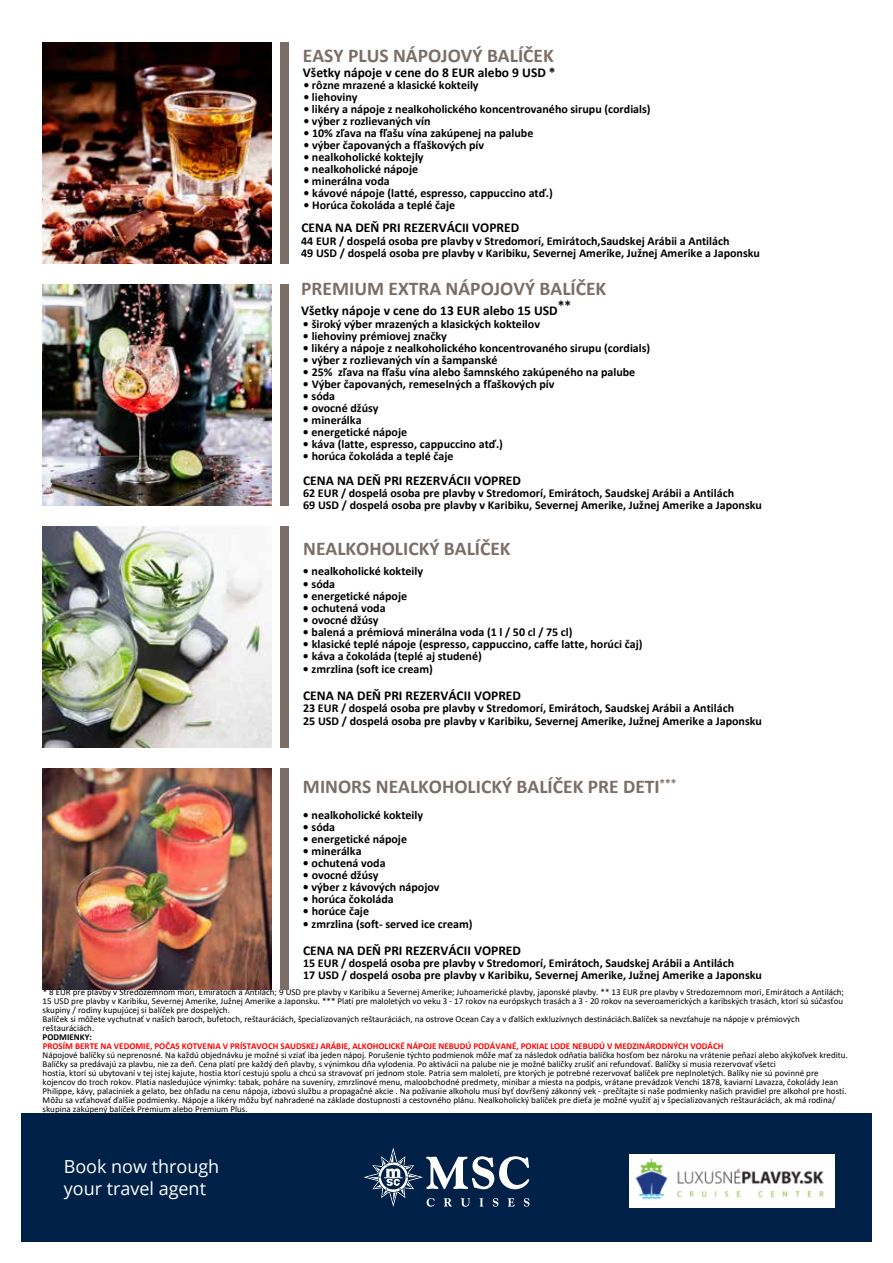
<style>
.page{position:relative;width:893px;height:1263px;background:#fff}
.page>*{position:absolute;margin:0;border:0;box-sizing:border-box;transform-origin:0 0}
.t1{font:700 19.5px "Calibri";color:#7a6e66}
.t2{font:18px/21.6px "Open Sans";color:#fff}
.t3{font:700 13.5px "Calibri";color:#000}
.t4{font:700 12px/12.3px "Calibri";color:#000}
.t5{font:9px/9px "Calibri";color:#000}
.t6{font:700 9px "Calibri";color:#f00}
.t7{font:700 9px "Calibri";color:#000}
</style>
<div class="page">
<div style="left:280px;top:43px;width:8px;height:221px;background:#7a6e66"></div>
<img style="left:43px;top:43px;width:228px;height:221px">
<div style="left:280px;top:284px;width:8px;height:221px;background:#7a6e66"></div>
<img style="left:43px;top:284px;width:228px;height:221px">
<div style="left:280px;top:526px;width:8px;height:221px;background:#7a6e66"></div>
<img style="left:43px;top:526px;width:228px;height:221px">
<div style="left:280px;top:768px;width:8px;height:221px;background:#7a6e66"></div>
<img style="left:43px;top:768px;width:228px;height:221px">
<div style="left:21px;top:1113px;width:851px;height:128px;background:#002147"></div>
<svg style="left:363px;top:1147px;width:166px;height:60px"></svg>
<img style="left:630px;top:1154px;width:204px;height:53px">
<h1 class="t1" style="left:303px;top:42px;width:252px">EASY PLUS NÁPOJOVÝ BALÍČEK</h1>
<h3 class="t3" style="left:303px;top:63px;width:254px">Všetky nápoje v cene do 8 EUR alebo 9 USD *</h3>
<h3 class="t4" style="left:303px;top:79px;width:177px">• rôzne mrazené a klasické kokteily</h3>
<h3 class="t4" style="left:303px;top:91px;width:56px">• liehoviny</h3>
<h3 class="t4" style="left:303px;top:103px;width:349px">• likéry a nápoje z nealkoholického koncentrovaného sirupu (cordials)</h3>
<h3 class="t4" style="left:303px;top:115px;width:129px">• výber z rozlievaných vín</h3>
<h3 class="t4" style="left:303px;top:127px;width:232px">• 10% zľava na fľašu vína zakúpenej na palube</h3>
<h3 class="t4" style="left:303px;top:139px;width:182px">• výber čapovaných a fľaškových pív</h3>
<h3 class="t4" style="left:303px;top:151px;width:122px">• nealkoholické koktejly</h3>
<h3 class="t4" style="left:303px;top:163px;width:116px">• nealkoholické nápoje</h3>
<h3 class="t4" style="left:303px;top:175px;width:88px">• minerálna voda</h3>
<h3 class="t4" style="left:304px;top:187px;width:251px">• kávové nápoje (latté, espresso, cappuccino atď.)</h3>
<h3 class="t4" style="left:304px;top:199px;width:153px">• Horúca čokoláda a teplé čaje</h3>
<h3 class="t3" style="left:301px;top:218px;width:219px">CENA NA DEŇ PRI REZERVÁCII VOPRED</h3>
<h3 class="t4" style="left:301px;top:234px;width:460px">44 EUR / dospelá osoba pre plavby v Stredomorí, Emirátoch,Saudskej Arábii a Antilách<br>49 USD / dospelá osoba pre plavby v Karibiku, Severnej Amerike, Južnej Amerike a Japonsku</h3>
<h1 class="t1" style="left:301px;top:275px;width:307px">PREMIUM EXTRA NÁPOJOVÝ BALÍČEK</h1>
<h3 class="t3" style="left:301px;top:300px;width:272px">Všetky nápoje v cene do 13 EUR alebo 15 USD**</h3>
<h3 class="t4" style="left:303px;top:318px;width:239px">• široký výber mrazených a klasických kokteilov</h3>
<h3 class="t4" style="left:303px;top:330px;width:145px">• liehoviny prémiovej značky</h3>
<h3 class="t4" style="left:303px;top:342px;width:349px">• likéry a nápoje z nealkoholického koncentrovaného sirupu (cordials)</h3>
<h3 class="t4" style="left:303px;top:354px;width:196px">• výber z rozlievaných vín a šampanské</h3>
<h3 class="t4" style="left:303px;top:366px;width:334px">• 25% zľava na fľašu vína alebo šamnského zakúpeného na palube</h3>
<h3 class="t4" style="left:303px;top:378px;width:253px">• Výber čapovaných, remeselných a fľaškových pív</h3>
<h3 class="t4" style="left:303px;top:390px;width:34px">• sóda</h3>
<h3 class="t4" style="left:303px;top:402px;width:77px">• ovocné džúsy</h3>
<h3 class="t4" style="left:303px;top:414px;width:60px">• minerálka</h3>
<h3 class="t4" style="left:303px;top:426px;width:106px">• energetické nápoje</h3>
<h3 class="t4" style="left:303px;top:438px;width:201px">• káva (latte, espresso, cappuccino atď.)</h3>
<h3 class="t4" style="left:303px;top:450px;width:152px">• horúca čokoláda a teplé čaje</h3>
<h3 class="t3" style="left:303px;top:471px;width:219px">CENA NA DEŇ PRI REZERVÁCII VOPRED</h3>
<h3 class="t4" style="left:303px;top:487px;width:460px;line-height:11.9px">62 EUR / dospelá osoba pre plavby v Stredomorí, Emirátoch, Saudskej Arábii a Antilách<br>69 USD / dospelá osoba pre plavby v Karibiku, Severnej Amerike, Južnej Amerike a Japonsku</h3>
<h1 class="t1" style="left:303px;top:534px;width:209px">NEALKOHOLICKÝ BALÍČEK</h1>
<h3 class="t4" style="left:303px;top:565px;width:122px">• nealkoholické kokteily</h3>
<h3 class="t4" style="left:303px;top:577px;width:34px">• sóda</h3>
<h3 class="t4" style="left:303px;top:589px;width:106px">• energetické nápoje</h3>
<h3 class="t4" style="left:303px;top:601px;width:84px">• ochutená voda</h3>
<h3 class="t4" style="left:303px;top:614px;width:77px">• ovocné džúsy</h3>
<h3 class="t4" style="left:303px;top:626px;width:271px">• balená a prémiová minerálna voda (1 l / 50 cl / 75 cl)</h3>
<h3 class="t4" style="left:303px;top:638px;width:341px">• klasické teplé nápoje (espresso, cappuccino, caffe latte, horúci čaj)</h3>
<h3 class="t4" style="left:303px;top:650px;width:180px">• káva a čokoláda (teplé aj studené)</h3>
<h3 class="t4" style="left:303px;top:662px;width:132px">• zmrzlina (soft ice cream)</h3>
<h3 class="t3" style="left:303px;top:685px;width:219px">CENA NA DEŇ PRI REZERVÁCII VOPRED</h3>
<h3 class="t4" style="left:303px;top:702px;width:460px">23 EUR / dospelá osoba pre plavby v Stredomorí, Emirátoch, Saudskej Arábii a Antilách<br>25 USD / dospelá osoba pre plavby v Karibiku, Severnej Amerike, Južnej Amerike a Japonsku</h3>
<h1 class="t1" style="left:303px;top:773px;width:375px">MINORS NEALKOHOLICKÝ BALÍČEK PRE DETI<sup>***</sup></h1>
<h3 class="t4" style="left:303px;top:808px;width:122px">• nealkoholické kokteily</h3>
<h3 class="t4" style="left:303px;top:820px;width:34px">• sóda</h3>
<h3 class="t4" style="left:303px;top:832px;width:106px">• energetické nápoje</h3>
<h3 class="t4" style="left:303px;top:844px;width:60px">• minerálka</h3>
<h3 class="t4" style="left:303px;top:856px;width:84px">• ochutená voda</h3>
<h3 class="t4" style="left:303px;top:868px;width:77px">• ovocné džúsy</h3>
<h3 class="t4" style="left:303px;top:880px;width:138px">• výber z kávových nápojov</h3>
<h3 class="t4" style="left:303px;top:892px;width:92px">• horúca čokoláda</h3>
<h3 class="t4" style="left:303px;top:904px;width:68px">• horúce čaje</h3>
<h3 class="t4" style="left:303px;top:917px;width:171px">• zmrzlina (soft- served ice cream)</h3>
<h3 class="t3" style="left:303px;top:941px;width:219px">CENA NA DEŇ PRI REZERVÁCII VOPRED</h3>
<h3 class="t4" style="left:303px;top:957px;width:460px">15 EUR / dospelá osoba pre plavby v Stredomorí, Emirátoch, Saudskej Arábii a Antilách<br>17 USD / dospelá osoba pre plavby v Karibiku, Severnej Amerike, Južnej Amerike a Japonsku</h3>
<p class="t5" style="left:43px;top:987px;width:803px">* 8 EUR pre plavby v Stredozemnom mori, Emirátoch a Antilách; 9 USD pre plavby v Karibiku a Severnej Amerike; Juhoamerické plavby, japonské plavby. ** 13 EUR pre plavby v Stredozemnom mori, Emirátoch a Antilách; 15 USD pre plavby v Karibiku, Severnej Amerike, Južnej Amerike a Japonsku. *** Platí pre maloletých vo veku 3 - 17 rokov na európskych trasách a 3 - 20 rokov na severoamerických a karibských trasách, ktorí sú súčasťou skupiny / rodiny kupujúcej si balíček pre dospelých.<br>Balíček si môžete vychutnať v našich baroch, bufetoch, reštauráciách, špecializovaných reštauráciách, na ostrove Ocean Cay a v ďalších exkluzívnych destináciách.Balíček sa nevzťahuje na nápoje v prémiových reštauráciách.</p>
<p class="t7" style="left:43px;top:1031px;width:51px">PODMIENKY:</p>
<p class="t6" style="left:43px;top:1040px;width:682px">PROSÍM BERTE NA VEDOMIE, POČAS KOTVENIA V PRÍSTAVOCH SAUDSKEJ ARÁBIE, ALKOHOLICKÉ NÁPOJE NEBUDÚ PODÁVANÉ, POKIAĽ LODE NEBUDÚ V MEDZINÁRODNÝCH VODÁCH</p>
<p class="t5" style="left:43px;top:1050px;width:807px">Nápojové balíčky sú neprenosné. Na každú objednávku je možné si vziať iba jeden nápoj. Porušenie týchto podmienok môže mať za následok odňatia balíčka hosťom bez nároku na vrátenie peňazí alebo akýkoľvek kreditu.<br>Balíčky sa predávajú za plavbu, nie za deň. Cena platí pre každý deň plavby, s výnimkou dňa vylodenia. Po aktivácii na palube nie je možné balíčky zrušiť ani refundovať. Balíčky si musia rezervovať všetci<br>hostia, ktorí sú ubytovaní v tej istej kajute, hostia ktorí cestujú spolu a chcú sa stravovať pri jednom stole. Patria sem maloletí, pre ktorých je potrebné rezervovať balíček pre neplnoletých. Balíky nie sú povinné pre kojencov do troch rokov. Platia nasledujúce výnimky: tabak, poháre na suveníry, zmrzlinové menu, maloobchodné predmety, minibar a miesta na podpis, vrátane prevádzok Venchi 1878, kaviarní Lavazza, čokolády Jean Philippe, kávy, palaciniek a gelato, bez ohľadu na cenu nápoja, izbovú službu a propagačné akcie . Na požívanie alkoholu musí byť dovŕšený zákonný vek - prečítajte si naše podmienky našich pravidiel pre alkohol pre hostí.<br>Môžu sa vzťahovať ďalšie podmienky. Nápoje a likéry môžu byť nahradené na základe dostupnosti a cestovného plánu. Nealkoholický balíček pre dieťa je možné využiť aj v špecializovaných reštauráciách, ak má rodina/ skupina zakúpený balíček Premium alebo Premium Plus.</p>
<h2 class="t2" style="left:64px;top:1155px;width:157px">Book now through your travel agent</h2>
</div>
